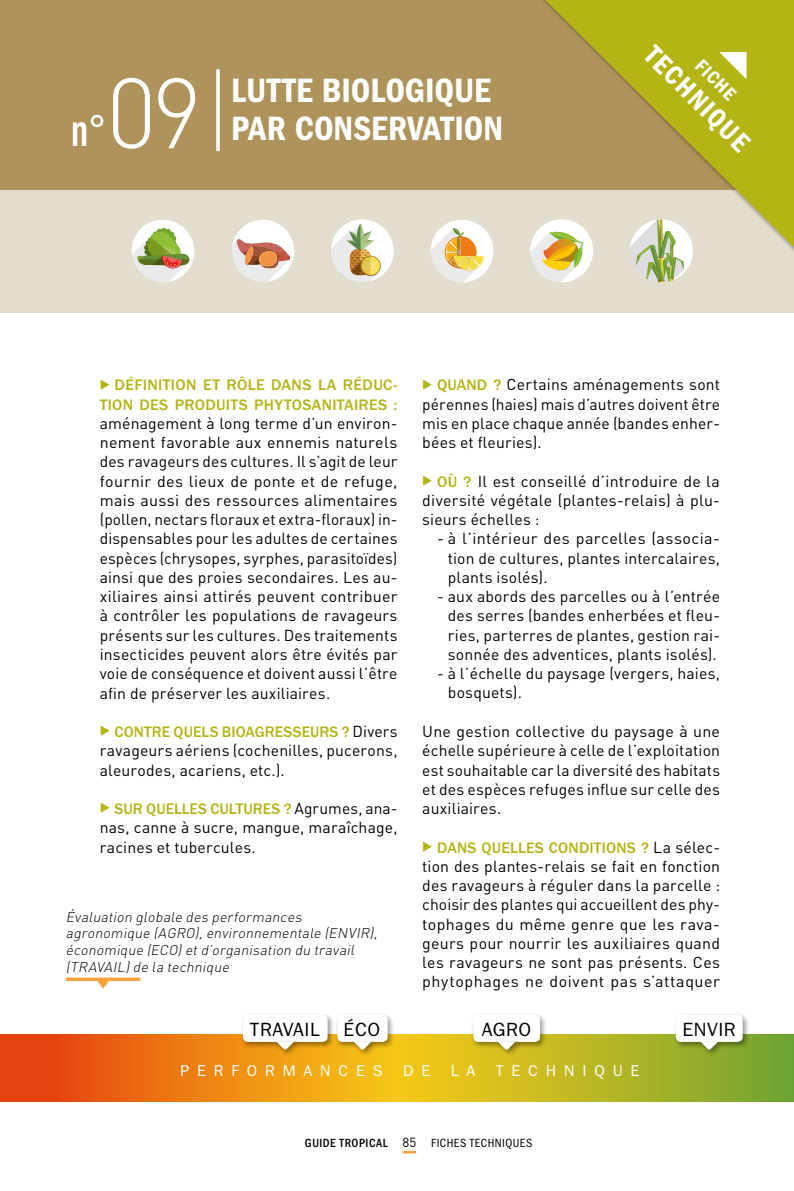
<style>
.page{position:relative;width:794px;height:1191px;background:#fff}
.page>*{position:absolute;margin:0;border:0;box-sizing:border-box;transform-origin:0 0}
.t1{font:300 98px "DIN";color:#fff}
.t2{font:700 condensed 43.75px "DIN Neuzeit Grotesk";color:#fff}
.t3{font:600 condensed 35px "Franklin Gothic LT";color:#fff}
.t4{font:600 condensed 28px "Franklin Gothic";color:#fff}
.t5{font:19.25px "Franklin Gothic LT";letter-spacing:.03em;color:#000}
.t6{font:600 condensed 19.25px "Franklin Gothic";color:#fff}
.t7{font:15.75px/19.2px "DIN";letter-spacing:.01em;color:#000;text-align:justify}
.t8{font:500 15.75px/19.2px "Franklin Gothic LT";letter-spacing:.015em;color:#b5b415;text-align:right}
.t9{font:15.75px "Franklin Gothic LT";letter-spacing:.5em;color:#fff}
.t10{font:italic 300 14px/16.8px "DIN";color:#000}
.t11{font:condensed 12.25px "Franklin Gothic LT";letter-spacing:.04em;color:#000}
.s1{font-family:"DIN";font-weight:400;color:#000}
.s2{font-family:"Franklin Gothic LT";font-weight:500;color:#b5b415}
.s3{font-weight:500}
.s4{font-family:"DIN";font-stretch:normal;font-size:13.12px}
</style>
<div class="page">
<div style="left:0;top:189px;width:794px;height:124px;background:#e3ddcd"></div>
<svg style="left:530px;top:233px;width:6px;height:35px"></svg>
<div style="left:430px;top:219px;width:63px;height:64px;background:#fff;border-radius:50%"></div>
<svg style="left:430px;top:228px;width:54px;height:55px"></svg>
<div style="left:331px;top:219px;width:63px;height:63px;background:#fff;border-radius:50%"></div>
<svg style="left:331px;top:223px;width:50px;height:59px"></svg>
<div style="left:231px;top:219px;width:63px;height:63px;background:#fff;border-radius:50%"></div>
<svg style="left:231px;top:239px;width:59px;height:43px"></svg>
<div style="left:131px;top:219px;width:64px;height:64px;background:#fff;border-radius:50%"></div>
<svg style="left:131px;top:228px;width:58px;height:55px"></svg>
<div style="left:0;top:0;width:794px;height:189px;background:#ae935b"></div>
<svg style="left:536px;top:0;width:258px;height:283px"></svg>
<svg style="left:545px;top:0;width:249px;height:247px"></svg>
<svg style="left:719px;top:52px;width:27px;height:27px"></svg>
<svg style="left:0;top:1034px;width:794px;height:68px;background:#d2981a"></svg>
<svg style="left:97px;top:981px;width:12px;height:8px"></svg>
<svg style="left:66px;top:977px;width:74px;height:4px"></svg>
<div style="left:674px;top:1013px;width:75px;height:43px;background:#000;opacity:.4"></div>
<div style="left:676px;top:1015px;width:66px;height:27px;background:#fff;border-radius:5px"></div>
<svg style="left:700px;top:1041px;width:18px;height:9px"></svg>
<div style="left:471px;top:1013px;width:75px;height:35px;background:#000;opacity:.4"></div>
<div style="left:473px;top:1015px;width:67px;height:27px;background:#fff;border-radius:5px"></div>
<div style="left:495px;top:1039px;width:27px;height:17px;background:#000;opacity:.4"></div>
<svg style="left:498px;top:1041px;width:17px;height:9px"></svg>
<div style="left:335px;top:1013px;width:60px;height:35px;background:#000;opacity:.4"></div>
<div style="left:337px;top:1015px;width:51px;height:27px;background:#fff;border-radius:5px"></div>
<div style="left:351px;top:1039px;width:27px;height:17px;background:#000;opacity:.4"></div>
<svg style="left:353px;top:1041px;width:18px;height:9px"></svg>
<div style="left:241px;top:1013px;width:94px;height:35px;background:#000;opacity:.4"></div>
<div style="left:243px;top:1015px;width:85px;height:27px;background:#fff;border-radius:5px"></div>
<div style="left:274px;top:1039px;width:26px;height:17px;background:#000;opacity:.4"></div>
<svg style="left:276px;top:1041px;width:18px;height:9px"></svg>
<svg style="left:216px;top:69px;width:4px;height:82px"></svg>
<hr style="left:402px;top:1150px;width:14px;height:3px;background:#f6a13b">
<h2 class="t2" style="left:71px;top:105px;width:37px">n°</h2>
<h1 class="t1" style="left:106px;top:53px;width:97px">09</h1>
<h3 class="t3" style="left:231px;top:70px;width:261px">LUTTE BIOLOGIQUE</h3>
<h3 class="t3" style="left:231px;top:109px;width:273px">PAR CONSERVATION</h3>
<h3 class="t4" style="left:660px;top:39px;width:137px;rotate:45deg">TECHNIQUE</h3>
<p class="t6" style="left:706px;top:55px;width:50px;rotate:45deg">FICHE</p>
<p class="t8" style="left:100px;top:376px;width:299px">DÉFINITION ET RÔLE DANS LA RÉDUC-<br>TION DES PRODUITS PHYTOSANITAIRES :</p>
<p class="t7" style="left:100px;top:413px;width:299px">aménagement à long terme d’un environ&shy;nement favorable aux ennemis naturels des ravageurs des cultures. Il s’agit de leur fournir des lieux de ponte et de refuge, mais aussi des ressources alimentaires (pollen, nectars floraux et extra-floraux) in&shy;dispensables pour les adultes de certaines espèces (chrysopes, syrphes, parasitoïdes) ainsi que des proies secondaires. Les au&shy;xiliaires ainsi attirés peuvent contribuer à contrôler les populations de ravageurs présents sur les cultures. Des traitements insecticides peuvent alors être évités par voie de conséquence et doivent aussi l’être afin de préserver les auxiliaires.</p>
<p class="t8" style="left:115px;top:722px;width:284px">CONTRE QUELS BIOAGRESSEURS ? <span class="s1">Divers</span></p>
<p class="t7" style="left:100px;top:740px;width:299px">ravageurs aériens (cochenilles, pucerons, aleurodes, acariens, etc.).</p>
<p class="t8" style="left:115px;top:799px;width:284px">SUR QUELLES CULTURES ? <span class="s1">Agrumes, ana-</span></p>
<p class="t7" style="left:100px;top:817px;width:299px">nas, canne à sucre, mangue, maraîchage, racines et tubercules.</p>
<p class="t10" style="left:66px;top:908px;width:316px">Évaluation globale des performances agronomique (AGRO),environnementale (ENVIR), économique (ECO)etd’organisation du travail (TRAVAIL)de la technique</p>
<p class="t7" style="left:422px;top:375px;width:299px;text-indent:15px"><span class="s2">QUAND ?</span> Certains aménagements sont pérennes (haies) mais d’autres doivent être mis en place chaque année (bandes enher&shy;bées et fleuries).</p>
<p class="t7" style="left:422px;top:471px;width:299px;text-indent:15px"><span class="s2">OÙ ?</span> Il est conseillé d’introduire de la diversité végétale (plantes-relais) à plu&shy;sieurs échelles :</p>
<p class="t7" style="left:448px;top:529px;width:274px;text-indent:-11px">- à l’intérieur des parcelles (associa&shy;tion de cultures, plantes intercalaires, plants isolés).</p>
<p class="t7" style="left:448px;top:586px;width:274px;text-indent:-11px">- aux abords des parcelles ou à l’entrée des serres (bandes enherbées et fleu&shy;ries, parterres de plantes, gestion rai&shy;sonnée des adventices, plants isolés).</p>
<p class="t7" style="left:448px;top:663px;width:274px;text-indent:-11px">- à l’échelle du paysage (vergers, haies, bosquets).</p>
<p class="t7" style="left:422px;top:721px;width:299px">Une gestion collective du paysage à une échelle supérieure à celle de l’exploitation est souhaitable car la diversité des habitats et des espèces refuges influe sur celle des auxiliaires.</p>
<p class="t8" style="left:437px;top:838px;width:284px">DANS QUELLES CONDITIONS ? <span class="s1">La sélec-</span></p>
<p class="t7" style="left:422px;top:856px;width:299px">tion des plantes-relais se fait en fonction des ravageurs à réguler dans la parcelle : choisir des plantes qui accueillent des phy&shy;tophages du même genre que les rava&shy;geurs pour nourrir les auxiliaires quand les ravageurs ne sont pas présents. Ces phytophages ne doivent pas s’attaquer</p>
<p class="t5" style="left:250px;top:1018px;width:132px">TRAVAIL ÉCO</p>
<p class="t5" style="left:482px;top:1018px;width:51px">AGRO</p>
<p class="t5" style="left:682px;top:1018px;width:55px">ENVIR</p>
<p class="t9" style="left:180px;top:1061px;width:204px">PERFORMANCES</p>
<p class="t9" style="left:403px;top:1061px;width:29px">D E</p>
<p class="t9" style="left:451px;top:1061px;width:26px">L A</p>
<p class="t9" style="left:496px;top:1061px;width:145px">TECHNIQUE</p>
<p class="t11" style="left:305px;top:1135px;width:229px"><span class="s3">GUIDE TROPICAL</span> <span class="s4">85</span> FICHES TECHNIQUES</p>
</div>
